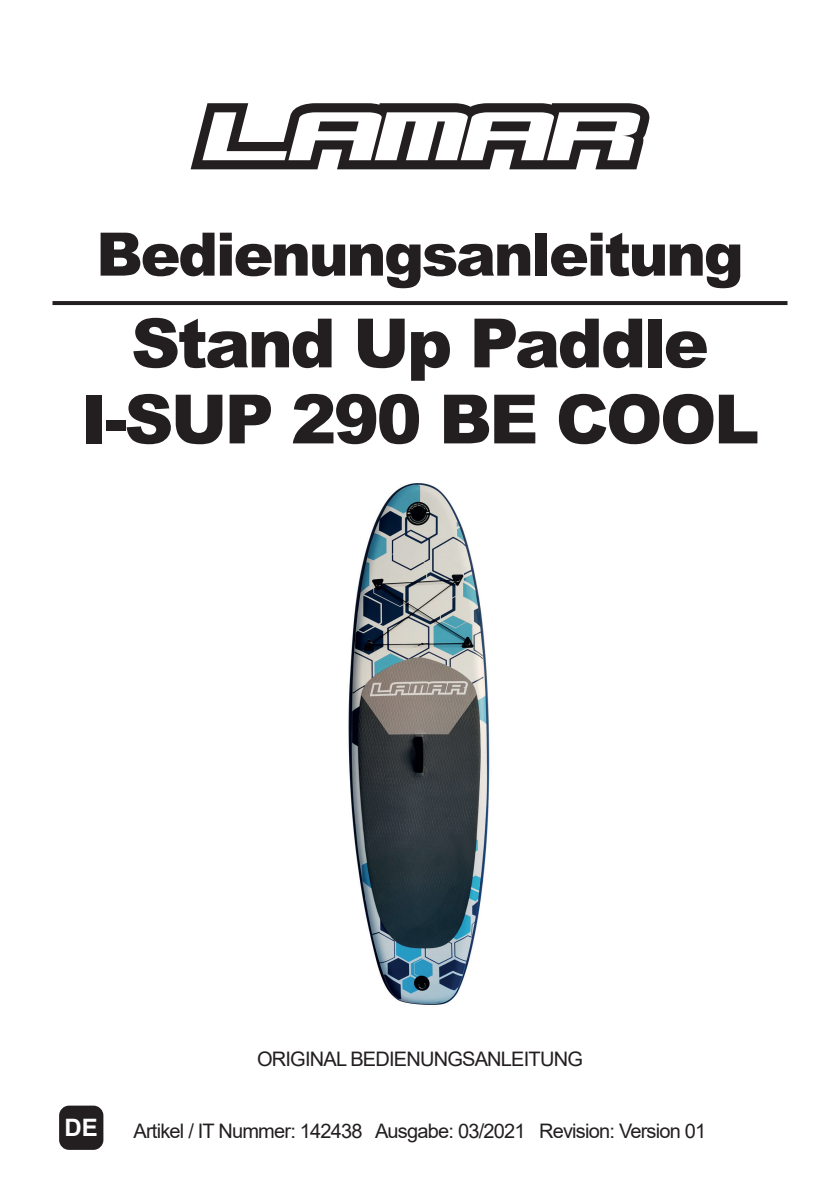
<style>
.page{position:relative;width:840px;height:1191px;background:#fff}
.page>*{position:absolute;margin:0;border:0;box-sizing:border-box;transform-origin:0 0}
.t1{font:900 68px/76px "Arial";letter-spacing:-.04em;color:#231f20;text-align:center}
.t2{font:900 60px "Arial";letter-spacing:-.04em;color:#231f20}
.t3{font:700 24px "Arial";color:#fff}
.t4{font:20px "Arial";letter-spacing:-.04em;color:#231f20}
</style>
<div class="page">
<img style="left:348px;top:483px;width:142px;height:522px">
<hr style="left:52px;top:301px;width:735px;height:4px;background:#231f20">
<div style="left:59px;top:1105px;width:44px;height:44px;background:#231f20;border-radius:10px"></div>
<svg style="left:190px;top:103px;width:459px;height:66px"></svg>
<h2 class="t2" style="left:96px;top:211px;width:648px">Bedienungsanleitung</h2>
<h1 class="t1" style="left:80px;top:303px;width:679px">Stand Up Paddle<br>I-SUP 290 BE COOL</h1>
<p class="t3" style="left:64px;top:1111px;width:35px">DE</p>
<p class="t4" style="left:257px;top:1045px;width:327px">ORIGINAL BEDIENUNGSANLEITUNG</p>
<p class="t4" style="left:133px;top:1117px;width:574px">Artikel / IT Nummer: 142438 Ausgabe: 03/2021 Revision: Version 01</p>
</div>
